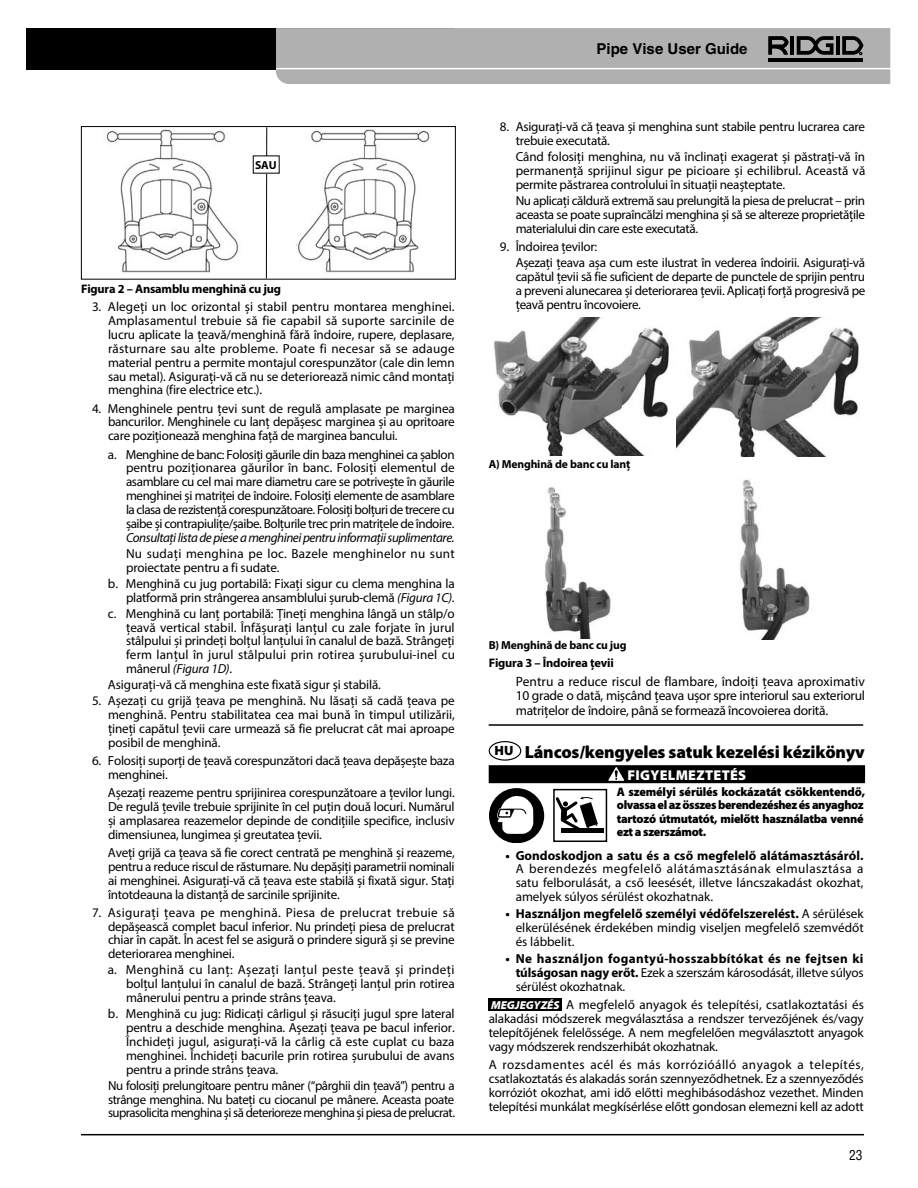
<style>
.page{position:relative;width:918px;height:1188px;background:#fff}
.page>*{position:absolute;margin:0;border:0;box-sizing:border-box;transform-origin:0 0}
.Body-Indent{font:900 17.7px "Myriad Pro";letter-spacing:-.01em;color:#000}
.t1{font:700 15px "Helvetica LT Std";color:#000}
.Warning_Head{font:900 14.25px "Myriad Pro";letter-spacing:.02em;color:#fff}
.Body-Indent-2{font:13.5px/14.5px "Myriad Pro";letter-spacing:-.02em;color:#000;text-align:justify}
.t2{font:condensed 13.5px "Helvetica LT Std";color:#000}
.t3{font:900 13.5px "Myriad Pro";color:#000}
.Body-Indent-3{font:13.2px/13.8px "Myriad Pro";letter-spacing:-.02em;color:#000;text-align:justify}
.Body-Text{font:13.2px/13.8px "Myriad Pro";letter-spacing:-.015em;color:#000;text-align:justify}
.Body-Indent-4{font:700 13.2px/13.8px "Myriad Pro";letter-spacing:.025em;color:#000;text-align:justify}
.Body-Indent-5{font:13.2px/13.8px "Myriad Pro";letter-spacing:.015em;color:#000}
.Warning_Text{font:900 12.3px/13.2px "Myriad Pro";letter-spacing:-.025em;color:#000}
.Body-Fig___Caption{font:700 12.3px "Myriad Pro";letter-spacing:-.015em;color:#000}
.Body-Fig___Caption-2{font:700 11.7px "Myriad Pro";letter-spacing:-.015em;color:#000}
.t4{font:italic 900 11.55px "Myriad Pro";color:#fff}
.s1{font-style:italic}
.s2{font-weight:700}
.s3{font-weight:400}
</style>
<div class="page">
<hr style="left:81px;top:1134px;width:783px;height:1px;background:#000">
<div style="left:489px;top:765px;width:376px;height:18px;background:#000"></div>
<img style="left:494px;top:318px;width:175px;height:137px">
<img style="left:677px;top:318px;width:182px;height:138px">
<img style="left:545px;top:487px;width:66px;height:151px">
<img style="left:740px;top:479px;width:70px;height:160px">
<hr style="left:489px;top:724px;width:374px;height:2px;background:#000">
<svg style="left:493px;top:744px;width:22px;height:14px"></svg>
<div style="left:489px;top:741px;width:32px;height:20px;border:1px solid #000;border-radius:50%"></div>
<svg style="left:608px;top:767px;width:16px;height:14px"></svg>
<div style="left:561px;top:828px;width:43px;height:5px;background:#000"></div>
<svg style="left:556px;top:796px;width:42px;height:32px"></svg>
<div style="left:553px;top:789px;width:54px;height:53px;border:2px solid #000"></div>
<svg style="left:489px;top:788px;width:55px;height:54px"></svg>
<div style="left:489px;top:998px;width:73px;height:13px;background:#000"></div>
<div style="left:27px;top:28px;width:427px;height:41px;background:#000"></div>
<svg style="left:276px;top:28px;width:614px;height:56px;background:#ababab"></svg>
<img style="left:106px;top:128px;width:324px;height:150px">
<div style="left:81px;top:126px;width:375px;height:154px;border:1px solid #000"></div>
<hr style="left:266px;top:127px;width:1px;height:151px;background:#000">
<div style="left:253px;top:156px;width:26px;height:17px;background:#fff"></div>
<p class="Body-Fig___Caption-2" style="left:255px;top:157px;width:23px">SAU</p>
<p class="Body-Fig___Caption" style="left:81px;top:281px;width:202px">Figura 2 – Ansamblu menghină cu jug</p>
<p class="Body-Indent-3" style="left:108px;top:300px;width:348px;text-indent:-16px">3. Alegeți un loc orizontal și stabil pentru montarea menghinei.<br>Amplasamentul trebuie să fie capabil să suporte sarcinile de lucru aplicate la țeavă/menghină fără îndoire, rupere, deplasare, răsturnare sau alte probleme. Poate fi necesar să se adauge material pentru a permite montajul corespunzător (cale din lemn sau metal). Asigurați-vă că nu se deteriorează nimic când montați menghina (fire electrice etc.).</p>
<p class="Body-Indent-3" style="left:108px;top:401px;width:348px;text-indent:-16px">4. Menghinele pentru țevi sunt de regulă amplasate pe marginea bancurilor. Menghinele cu lanț depășesc marginea și au opritoare care poziționează menghina față de marginea bancului.</p>
<p class="Body-Indent-3" style="left:126px;top:447px;width:330px;text-indent:-18px">a. Menghine de banc: Folosiți găurile din baza menghinei ca șablon pentru poziționarea găurilor în banc. Folosiți elementul de asamblare cu cel mai mare diametru care se potrivește în găurile menghinei și matriței de îndoire. Folosiți elemente de asamblare la clasa de rezistență corespunzătoare. Folosiți bolțuri de trecere cu șaibe și contrapiulițe/șaibe. Bolțurile trec prin matrițele de îndoire.<br><span class="s1">Consultați lista de piese a menghinei pentru informații suplimentare.</span></p>
<p class="Body-Indent-5" style="left:126px;top:546px;width:330px">Nu sudați menghina pe loc. Bazele menghinelor nu sunt proiectate pentru a fi sudate.</p>
<p class="Body-Indent-3" style="left:108px;top:576px;width:348px;text-align:right">b. Menghină cu jug portabilă: Fixați sigur cu clema menghina la platformă prin strângerea ansamblului șurub-clemă <span class="s1">(Figura 1C)</span>.</p>
<p class="Body-Indent-3" style="left:126px;top:606px;width:330px;text-indent:-18px">c. Menghină cu lanț portabilă: Țineți menghina lângă un stâlp/o țeavă vertical stabil. Înfășurați lanțul cu zale forjate în jurul stâlpului și prindeți bolțul lanțului în canalul de bază. Strângeți ferm lanțul în jurul stâlpului prin rotirea șurubului-inel cu mânerul <span class="s1">(Figura 1D)</span>.</p>
<p class="Body-Indent-3" style="left:108px;top:678px;width:275px">Asigurați-vă că menghina este fixată sigur și stabilă.</p>
<p class="Body-Indent-3" style="left:108px;top:694px;width:348px;text-indent:-16px">5. Așezați cu grijă țeava pe menghină. Nu lăsați să cadă țeava pe menghină. Pentru stabilitatea cea mai bună în timpul utilizării, țineți capătul țevii care urmează să fie prelucrat cât mai aproape posibil de menghină.</p>
<p class="Body-Indent-3" style="left:108px;top:754px;width:348px;text-indent:-16px">6. Folosiți suporți de țeavă corespunzători dacă țeava depășește baza menghinei.</p>
<p class="Body-Indent-3" style="left:108px;top:786px;width:348px">Așezați reazeme pentru sprijinirea corespunzătoare a țevilor lungi.<br>De regulă țevile trebuie sprijinite în cel puțin două locuri. Numărul și amplasarea reazemelor depinde de condițiile specifice, inclusiv dimensiunea, lungimea și greutatea țevii.</p>
<p class="Body-Indent-3" style="left:108px;top:845px;width:348px">Aveți grijă ca țeava să fie corect centrată pe menghină și reazeme, pentru a reduce riscul de răsturnare. Nu depășiți parametrii nominali ai menghinei. Asigurați-vă că țeava este stabilă și fixată sigur. Stați întotdeauna la distanță de sarcinile sprijinite.</p>
<p class="Body-Indent-3" style="left:108px;top:905px;width:348px;text-indent:-16px">7. Asigurați țeava pe menghină. Piesa de prelucrat trebuie să depășească complet bacul inferior. Nu prindeți piesa de prelucrat chiar în capăt. În acest fel se asigură o prindere sigură și se previne deteriorarea menghinei.</p>
<p class="Body-Indent-3" style="left:126px;top:963px;width:330px;text-indent:-18px">a. Menghină cu lanț: Așezați lanțul peste țeavă și prindeți bolțul lanțului în canalul de bază. Strângeți lanțul prin rotirea mânerului pentru a prinde strâns țeava.</p>
<p class="Body-Indent-3" style="left:126px;top:1007px;width:330px;text-indent:-18px">b. Menghină cu jug: Ridicați cârligul și răsuciți jugul spre lateral pentru a deschide menghina. Așezați țeava pe bacul inferior.<br>Închideți jugul, asigurați-vă la cârlig că este cuplat cu baza menghinei. Închideți bacurile prin rotirea șurubului de avans pentru a prinde strâns țeava.</p>
<p class="Body-Indent-3" style="left:108px;top:1078px;width:349px">Nu folosiți prelungitoare pentru mâner (“pârghii din țeavă”) pentru a strânge menghina. Nu bateți cu ciocanul pe mânere. Aceasta poate suprasolicita menghina și să deterioreze menghina și piesa de prelucrat.</p>
<p class="t1" style="left:597px;top:40px;width:152px">Pipe Vise User Guide</p>
<p class="Body-Indent-3" style="left:516px;top:120px;width:351px;text-indent:-16px">8. Asigurați-vă că țeava și menghina sunt stabile pentru lucrarea care trebuie executată.</p>
<p class="Body-Indent-3" style="left:516px;top:150px;width:351px">Când folosiți menghina, nu vă înclinați exagerat și păstrați-vă în permanență sprijinul sigur pe picioare și echilibrul. Această vă permite păstrarea controlului în situații neașteptate.</p>
<p class="Body-Indent-3" style="left:516px;top:194px;width:351px">Nu aplicați căldură extremă sau prelungită la piesa de prelucrat – prin aceasta se poate supraîncălzi menghina și să se altereze proprietățile materialului din care este executată.</p>
<p class="Body-Indent-3" style="left:500px;top:239px;width:99px">9. Îndoirea țevilor:</p>
<p class="Body-Indent-3" style="left:516px;top:255px;width:351px">Așezați țeava așa cum este ilustrat în vederea îndoirii. Asigurați-vă capătul țevii să fie suficient de departe de punctele de sprijin pentru a preveni alunecarea și deteriorarea țevii. Aplicați forță progresivă pe țeavă pentru încovoiere.</p>
<p class="Body-Fig___Caption-2" style="left:489px;top:457px;width:143px">A) Menghină de banc cu lanț</p>
<p class="Body-Fig___Caption-2" style="left:489px;top:638px;width:139px">B) Menghină de banc cu jug</p>
<p class="Body-Fig___Caption" style="left:489px;top:655px;width:127px">Figura 3 – Îndoirea țevii</p>
<p class="Body-Indent-2" style="left:516px;top:674px;width:351px">Pentru a reduce riscul de flambare, îndoiți țeava aproximativ 10 grade o dată, mișcând țeava ușor spre interiorul sau exteriorul matrițelor de îndoire, până se formează încovoierea dorită.</p>
<p class="t3" style="left:495px;top:743px;width:20px">HU</p>
<p class="Body-Indent" style="left:525px;top:742px;width:342px">Láncos/kengyeles satuk kezelési kézikönyv</p>
<p class="Warning_Head" style="left:628px;top:767px;width:120px">FIGYELMEZTETÉS</p>
<p class="Warning_Text" style="left:617px;top:786px;width:250px">A személyi sérülés kockázatát csökkentendő, olvassa el az összes berendezéshez és anyaghoz tartozó útmutatót, mielőtt használatba venné ezt a szerszámot.</p>
<p class="Body-Indent-3" style="left:516px;top:848px;width:349px;text-indent:-10px"><span class="s2">• Gondoskodjon a satu és a cső megfelelő alátámasztásáról.<br></span>A berendezés megfelelő alátámasztásának elmulasztása a satu felborulását, a cső leesését, illetve láncszakadást okozhat, amelyek súlyos sérülést okozhatnak.</p>
<p class="Body-Indent-3" style="left:516px;top:907px;width:349px;text-indent:-10px"><span class="s2">• Használjon megfelelő személyi védőfelszerelést.</span> A sérülések elkerülésének érdekében mindig viseljen megfelelő szemvédőt és lábbelit.</p>
<p class="Body-Indent-4" style="left:516px;top:951px;width:350px;text-indent:-10px">• Ne használjon fogantyú-hosszabbítókat és ne fejtsen ki túlságosan nagy erőt. <span class="s3">Ezek a szerszám károsodását, illetve súlyos sérülést okozhatnak.</span></p>
<p class="t4" style="left:491px;top:999px;width:70px">MEGJEGYZÉS</p>
<p class="Body-Text" style="left:489px;top:998px;width:377px;text-indent:78px">A megfelelő anyagok és telepítési, csatlakoztatási és alakadási módszerek megválasztása a rendszer tervezőjének és/vagy telepítőjének felelőssége. A nem megfelelően megválasztott anyagok vagy módszerek rendszerhibát okozhatnak.</p>
<p class="Body-Text" style="left:489px;top:1057px;width:377px">A rozsdamentes acél és más korrózióálló anyagok a telepítés, csatlakoztatás és alakadás során szennyeződhetnek. Ez a szennyeződés korróziót okozhat, ami idő előtti meghibásodáshoz vezethet. Minden telepítési munkálat megkísérlése előtt gondosan elemezni kell az adott</p>
<p class="t2" style="left:849px;top:1146px;width:15px">23</p>
</div>
